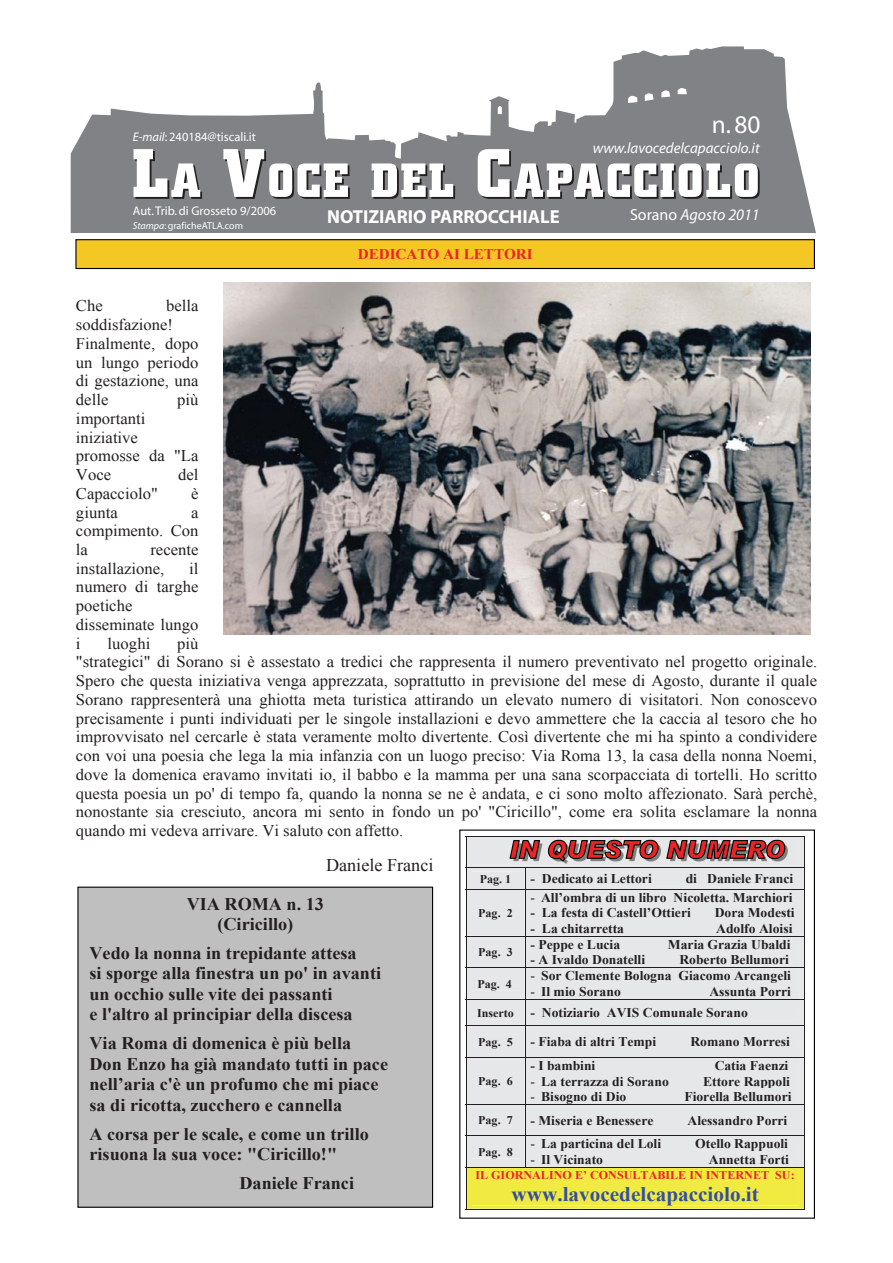
<style>
.page{position:relative;width:893px;height:1263px;background:#fff}
.page>*{position:absolute;margin:0;border:0;box-sizing:border-box;transform-origin:0 0}
.t1{font:25.5px "Myriad";color:#fff}
.t2{font:700 20.7px "Times New Roman";color:#344ea2}
.t3{font:700 18.9px "Myriad";color:#fff}
.t4{font:700 17.85px/20.4px "Times New Roman";color:#231f20}
.t5{font:17.85px "Times New Roman";color:#231f20}
.t6{font:16.2px/18.8px "Times New Roman";color:#231f20}
.t7{font:italic 16.05px "Myriad";color:#fff}
.t8{font:italic 15px "Myriad";color:#fff}
.t9{font:700 14.85px "Times New Roman";color:#ed2224}
.t10{font:700 13.35px/21.5px "Times New Roman";color:#231f20}
.t11{font:12.6px "Myriad";color:#fff}
.t12{font:700 11.85px "Times New Roman";color:#231f20}
.t13{font:700 11.85px "Times New Roman";color:#ed2224}
.t14{font:10.05px "Myriad";color:#fff}
.s1{font-style:italic}
.s2{font-style:normal}
.s3{font-weight:400}
.s4{font-size:11.85px}
</style>
<div class="page">
<svg style="left:71px;top:46px;width:745px;height:187px;fill:#808285"></svg>
<svg style="left:133px;top:149px;width:69px;height:50px"></svg>
<svg style="left:223px;top:149px;width:127px;height:50px"></svg>
<svg style="left:372px;top:163px;width:83px;height:36px"></svg>
<svg style="left:477px;top:149px;width:283px;height:50px"></svg>
<div style="left:76px;top:240px;width:738px;height:29px;background:#f5c724"></div>
<div style="left:75px;top:239px;width:740px;height:30px;border:1px solid #010202"></div>
<svg style="left:466px;top:836px;width:339px;height:374px;background:#dcd8c7"></svg>
<div style="left:78px;top:887px;width:355px;height:320px;background:#c0bfc0"></div>
<div style="left:77px;top:887px;width:356px;height:321px;border:1px solid #010202"></div>
<img style="left:223px;top:282px;width:587px;height:352px">
<p class="t11" style="left:133px;top:132px;width:125px"><span class="s1">E-mail</span>: 240184@tiscali.it</p>
<p class="t11" style="left:133px;top:206px;width:145px">Aut. Trib. di Grosseto 9/2006</p>
<p class="t14" style="left:133px;top:222px;width:112px"><span class="s1">Stampa</span>: graficheATLA.com</p>
<p class="t6" style="left:76px;top:297px;width:124px;text-indent:90px">bella soddisfazione!<br>Finalmente, dopo un lungo periodo di gestazione, una delle</p>
<p class="t6" style="left:76px;top:297px;width:28px">Che</p>
<p class="t6" style="left:177px;top:390px;width:23px">più</p>
<p class="t6" style="left:76px;top:409px;width:124px">importanti iniziative promosse da "La<br>Voce</p>
<p class="t6" style="left:178px;top:465px;width:22px">del</p>
<p class="t3" style="left:327px;top:209px;width:234px">NOTIZIARIO PARROCCHIALE</p>
<p class="t9" style="left:358px;top:246px;width:177px">DEDICATO AI LETTORI</p>
<h1 class="t1" style="left:712px;top:115px;width:50px">n. 80</h1>
<p class="t8" style="left:593px;top:142px;width:168px">www.lavocedelcapacciolo.it</p>
<p class="t7" style="left:630px;top:209px;width:131px"><span class="s2">Sorano</span> Agosto 2011</p>
<p class="t6" style="left:76px;top:484px;width:83px">Capacciolo"</p>
<p class="t6" style="left:191px;top:484px;width:9px">è</p>
<p class="t6" style="left:76px;top:503px;width:43px">giunta</p>
<p class="t6" style="left:76px;top:503px;width:124px;text-align:justify;text-indent:115px">a compimento. Con la</p>
<p class="t6" style="left:76px;top:540px;width:124px;text-indent:74px">recente installazione,</p>
<p class="t6" style="left:76px;top:559px;width:124px;text-indent:113px">il numero di targhe poetiche disseminate lungo i</p>
<p class="t6" style="left:76px;top:634px;width:743px;text-indent:101px">più<br>"strategici" di Sorano si è assestato a tredici che rappresenta il numero preventivato nel progetto originale.<br>Spero che questa iniziativa venga apprezzata, soprattutto in previsione del mese di Agosto, durante il quale Sorano rappresenterà una ghiotta meta turistica attirando un elevato numero di visitatori. Non conoscevo precisamente i punti individuati per le singole installazioni e devo ammettere che la caccia al tesoro che ho improvvisato nel cercarle è stata veramente molto divertente. Così divertente che mi ha spinto a condividere con voi una poesia che lega la mia infanzia con un luogo preciso: Via Roma 13, la casa della nonna Noemi, dove la domenica eravamo invitati io, il babbo e la mamma per una sana scorpacciata di tortelli. Ho scritto questa poesia un po' di tempo fa, quando la nonna se ne è andata, e ci sono molto affezionato. Sarà perchè, nonostante sia cresciuto, ancora mi sento in fondo un po' "Ciricillo", come era solita esclamare la nonna quando mi vedeva arrivare. Vi saluto con affetto.</p>
<p class="t5" style="left:326px;top:855px;width:109px">Daniele Franci</p>
<p class="t6" style="left:108px;top:634px;width:44px">luoghi</p>
<p class="t4" style="left:187px;top:893px;width:139px;text-align:center">VIA ROMA n. 13 (Ciricillo)</p>
<p class="t4" style="left:90px;top:943px;width:293px">Vedo la nonna in trepidante attesa<br>si sporge alla finestra un po' in avanti un occhio sulle vite dei passanti<br>e l'altro al principiar della discesa</p>
<p class="t4" style="left:90px;top:1033px;width:300px">Via Roma di domenica è più bella<br>Don Enzo ha già mandato tutti in pace nell’aria c'è un profumo che mi piace sa di ricotta, zucchero e cannella</p>
<p class="t4" style="left:90px;top:1123px;width:281px">A corsa per le scale, e come un trillo risuona la sua voce: "Ciricillo!"</p>
<p class="t4" style="left:239px;top:1173px;width:116px">Daniele Franci</p>
<p class="t12" style="left:480px;top:872px;width:33px">Pag. 1</p>
<p class="t10" style="left:530px;top:868px;width:123px">- Dedicato ai Lettori</p>
<p class="t10" style="left:686px;top:868px;width:109px">di Daniele Franci</p>
<p class="t12" style="left:478px;top:906px;width:36px">Pag. 2</p>
<p class="t10" style="left:530px;top:887px;width:264px"><span class="s3">-</span> All’ombra di un libro Nicoletta. Marchiori</p>
<p class="t10" style="left:530px;top:902px;width:162px">- La festa di Castell’Ottieri</p>
<p class="t10" style="left:715px;top:902px;width:82px">Dora Modesti</p>
<p class="t10" style="left:530px;top:918px;width:95px">- La chitarretta</p>
<p class="t10" style="left:716px;top:918px;width:78px">Adolfo Aloisi</p>
<p class="t12" style="left:478px;top:946px;width:36px">Pag. 3</p>
<p class="t10" style="left:530px;top:934px;width:91px">- Peppe e Lucia</p>
<p class="t10" style="left:668px;top:934px;width:124px">Maria Grazia Ubaldi</p>
<p class="t10" style="left:530px;top:949px;width:116px">- A Ivaldo Donatelli</p>
<p class="t10" style="left:679px;top:949px;width:111px">Roberto Bellumori</p>
<p class="t10" style="left:530px;top:965px;width:262px"><span class="s3">-</span> Sor Clemente Bologna Giacomo Arcangeli</p>
<p class="t10" style="left:530px;top:980px;width:92px"><span class="s3">-</span> Il mio Sorano</p>
<p class="t12" style="left:477px;top:977px;width:36px">Pag. 4</p>
<p class="t10" style="left:477px;top:980px;width:315px;text-indent:232px">Assunta Porri<br><span class="s4">Inserto</span> - Notiziario AVIS Comunale Sorano</p>
<p class="t12" style="left:478px;top:1035px;width:36px">Pag. 5</p>
<p class="t10" style="left:530px;top:1031px;width:127px">- Fiaba di altri Tempi</p>
<p class="t10" style="left:690px;top:1031px;width:101px">Romano Morresi</p>
<p class="t12" style="left:478px;top:1075px;width:36px">Pag. 6</p>
<p class="t10" style="left:530px;top:1055px;width:67px">- I bambini</p>
<p class="t10" style="left:715px;top:1055px;width:75px">Catia Faenzi</p>
<p class="t10" style="left:530px;top:1070px;width:140px"><span class="s3">-</span> La terrazza di Sorano</p>
<p class="t10" style="left:703px;top:1070px;width:88px">Ettore Rappoli</p>
<p class="t10" style="left:530px;top:1086px;width:97px"><span class="s3">-</span> Bisogno di Dio</p>
<p class="t10" style="left:684px;top:1086px;width:109px">Fiorella Bellumori</p>
<p class="t12" style="left:478px;top:1114px;width:36px">Pag. 7</p>
<p class="t10" style="left:530px;top:1109px;width:125px">- Miseria e Benessere</p>
<p class="t10" style="left:687px;top:1109px;width:101px">Alessandro Porri</p>
<p class="t12" style="left:478px;top:1145px;width:36px">Pag. 8</p>
<p class="t10" style="left:530px;top:1133px;width:132px"><span class="s3">-</span> La particina del Loli</p>
<p class="t10" style="left:695px;top:1133px;width:94px">Otello Rappuoli</p>
<p class="t10" style="left:530px;top:1149px;width:74px"><span class="s3">-</span> Il Vicinato</p>
<p class="t10" style="left:709px;top:1149px;width:82px">Annetta Forti</p>
<p class="t13" style="left:475px;top:1168px;width:321px">IL GIORNALINO E’ CONSULTABILE IN INTERNET SU:</p>
<p class="t2" style="left:511px;top:1182px;width:249px">www.lavocedelcapacciolo.it</p>
</div>
